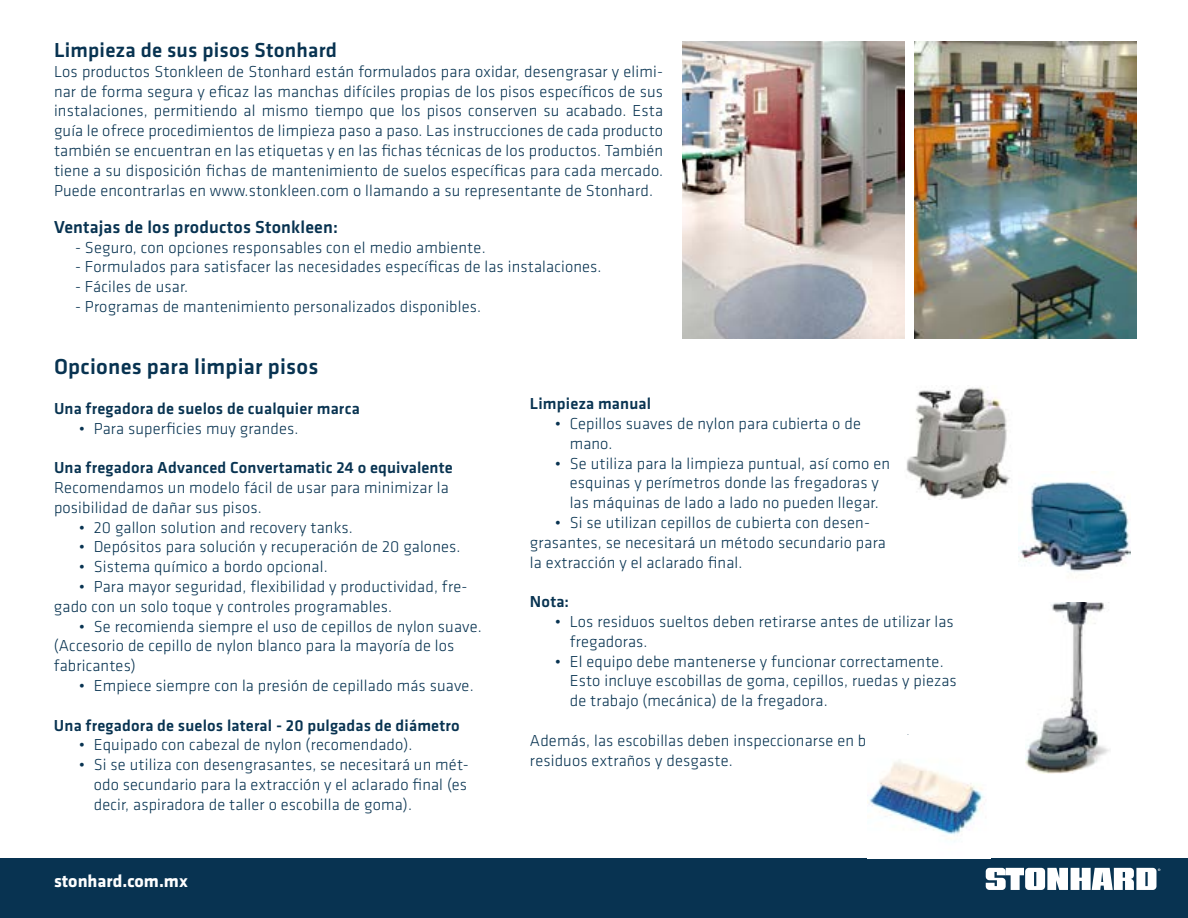
<style>
.page{position:relative;width:1188px;height:918px;background:#fff}
.page>*{position:absolute;margin:0;border:0;box-sizing:border-box;transform-origin:0 0}
.t1{font:500 22.5px "Klavika";letter-spacing:.01em;color:#083351}
.t2{font:500 21px "Klavika";letter-spacing:.01em;color:#083351}
.t3{font:500 18px "Klavika";letter-spacing:.01em;color:#083351}
.t4{font:700 18px "Klavika";color:#fff}
.t5{font:300 16.5px/19.8px "Klavika";letter-spacing:.01em;color:#083351}
.t6{font:500 16.5px "Klavika";letter-spacing:.01em;color:#083351}
</style>
<div class="page">
<div style="left:0;top:859px;width:1188px;height:59px;background:#083351"></div>
<svg style="left:986px;top:868px;width:174px;height:22px;background:#c9d2d9"></svg>
<img style="left:906px;top:387px;width:104px;height:113px">
<img style="left:1019px;top:471px;width:111px;height:101px">
<img style="left:867px;top:760px;width:118px;height:79px">
<img style="left:914px;top:41px;width:222px;height:297px">
<img style="left:683px;top:41px;width:221px;height:297px">
<img style="left:1026px;top:602px;width:84px;height:171px">
<p class="t2" style="left:54px;top:39px;width:285px">Limpieza de sus pisos Stonhard</p>
<p class="t5" style="left:54px;top:61px;width:611px;text-align:justify">Los productos Stonkleen de Stonhard están formulados para oxidar, desengrasar y elimi&shy;nar de forma segura y eficaz las manchas difíciles propias de los pisos específicos de sus instalaciones, permitiendo al mismo tiempo que los pisos conserven su acabado. Esta guía le ofrece procedimientos de limpieza paso a paso. Las instrucciones de cada producto también se encuentran en las etiquetas y en las fichas técnicas de los productos. También tiene a su disposición fichas de mantenimiento de suelos específicas para cada mercado.<br>Puede encontrarlas en www.stonkleen.com o llamando a su representante de Stonhard.</p>
<p class="t3" style="left:54px;top:217px;width:286px">Ventajas de los productos Stonkleen:</p>
<p class="t5" style="left:75px;top:237px;width:412px">- Seguro, con opciones responsables con el medio ambiente.</p>
<p class="t5" style="left:75px;top:257px;width:528px">- Formulados para satisfacer las necesidades específicas de las instalaciones.</p>
<p class="t5" style="left:75px;top:277px;width:115px">- Fáciles de usar.</p>
<p class="t5" style="left:75px;top:296px;width:408px">- Programas de mantenimiento personalizados disponibles.</p>
<h1 class="t1" style="left:54px;top:354px;width:266px">Opciones para limpiar pisos</h1>
<p class="t6" style="left:54px;top:399px;width:307px">Una fregadora de suelos de cualquier marca</p>
<p class="t5" style="left:79px;top:418px;width:221px">• Para superficies muy grandes.</p>
<p class="t6" style="left:54px;top:459px;width:400px">Una fregadora Advanced Convertamatic 24 o equivalente</p>
<p class="t5" style="left:54px;top:477px;width:396px">Recomendamos un modelo fácil de usar para minimizar la posibilidad de dañar sus pisos.</p>
<p class="t5" style="left:79px;top:517px;width:276px">• 20 gallon solution and recovery tanks.</p>
<p class="t5" style="left:79px;top:537px;width:383px">• Depósitos para solución y recuperación de 20 galones.</p>
<p class="t5" style="left:79px;top:557px;width:250px">• Sistema químico a bordo opcional.</p>
<p class="t5" style="left:54px;top:576px;width:415px;text-indent:25px">• Para mayor seguridad, flexibilidad y productividad, fre&shy;gado con un solo toque y controles programables.</p>
<p class="t5" style="left:54px;top:616px;width:429px;text-indent:25px">• Se recomienda siempre el uso de cepillos de nylon suave. (Accesorio de cepillo de nylon blanco para la mayoría de los fabricantes)</p>
<p class="t5" style="left:79px;top:675px;width:397px">• Empiece siempre con la presión de cepillado más suave.</p>
<p class="t6" style="left:54px;top:716px;width:407px">Una fregadora de suelos lateral - 20 pulgadas de diámetro</p>
<p class="t5" style="left:79px;top:735px;width:335px">• Equipado con cabezal de nylon (recomendado).</p>
<p class="t5" style="left:94px;top:755px;width:377px;text-align:justify;text-indent:-15px">• Si se utiliza con desengrasantes, se necesitará un mét&shy;odo secundario para la extracción y el aclarado final (es decir, aspiradora de taller o escobilla de goma).</p>
<p class="t4" style="left:54px;top:872px;width:135px">stonhard.com.mx</p>
<p class="t6" style="left:530px;top:395px;width:123px">Limpieza manual</p>
<p class="t5" style="left:570px;top:414px;width:293px;text-indent:-15px">• Cepillos suaves de nylon para cubierta o de mano.</p>
<p class="t5" style="left:555px;top:453px;width:337px;text-align:center">• Se utiliza para la limpieza puntual, así como en esquinas y perímetros donde las fregadoras y<br>las máquinas de lado a lado no pueden llegar.</p>
<p class="t5" style="left:530px;top:513px;width:357px;text-indent:25px">• Si se utilizan cepillos de cubierta con desen&shy;grasantes, se necesitará un método secundario para la extracción y el aclarado final.</p>
<p class="t6" style="left:530px;top:593px;width:41px">Nota:</p>
<p class="t5" style="left:570px;top:612px;width:386px;text-indent:-15px">• Los residuos sueltos deben retirarse antes de utilizar las fregadoras.</p>
<p class="t5" style="left:570px;top:651px;width:389px;text-indent:-15px">• El equipo debe mantenerse y funcionar correctamente.<br>Esto incluye escobillas de goma, cepillos, ruedas y piezas de trabajo (mecánica) de la fregadora.</p>
<p class="t5" style="left:530px;top:730px;width:389px">Además, las escobillas deben inspeccionarse en busca de residuos extraños y desgaste.</p>
</div>
